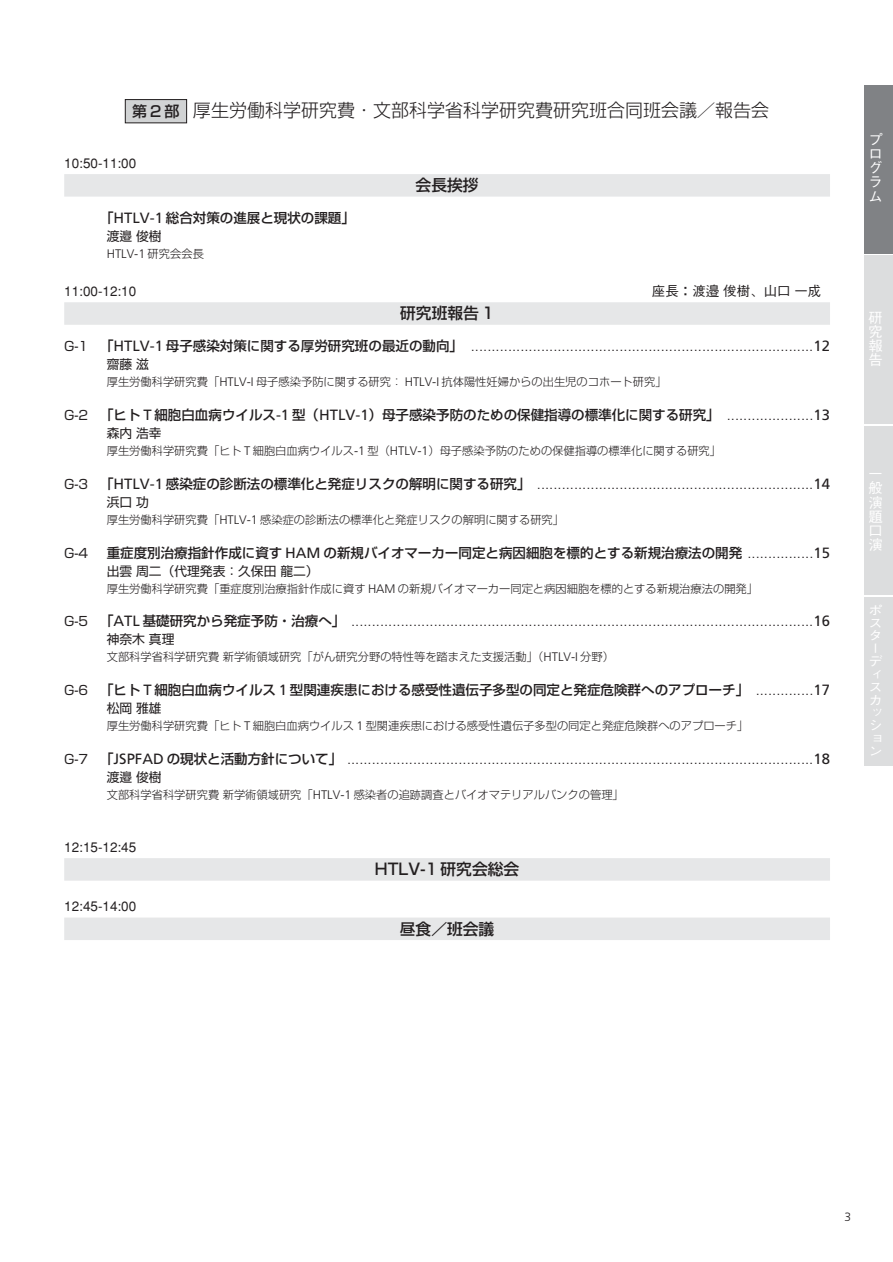
<style>
.page{position:relative;width:893px;height:1262px;background:#fff}
.page>*{position:absolute;margin:0;border:0;box-sizing:border-box;transform-origin:0 0}
.t1{font:300 18px "Shin Go";color:#231f20}
.t2{font:500 15.75px "Shin Go";color:#231f20}
.t3{font:500 15px "Shin Go";color:#231f20}
.t4{font:300 14.85px "Frutiger";color:#231f20}
.t5{font:500 14.25px/14.2px "Gothic BBB";color:#fff;text-align:justify}
.t6{font:500 13.5px "Shin Go";color:#231f20}
.t7{font:500 13.5px "Gothic BBB";color:#231f20}
.t8{font:500 12.9px/12.9px "Gothic BBB";color:#fff;text-align:justify;scale:1.11 1}
.t9{font:12.75px "Shin Go";color:#231f20}
.t10{font:300 12.3px "Frutiger";color:#231f20}
.t11{font:300 12px "Frutiger";color:#231f20}
.t12{font:300 11.25px "Shin Go";color:#231f20}
.s1{font-family:"Frutiger";font-weight:400;font-size:14.85px}
.s2{font-family:"Shin Go";font-size:11.25px}
.s3{font-family:"Shin Go";font-weight:400;font-size:12.75px}
.s4{font-family:"Shin Go";font-weight:500;font-size:13.5px}
.s5{font-weight:400}
.s6{font-family:"Frutiger";font-size:12.3px}
.s7{font-weight:400;font-size:12.75px}
.s8{font-family:"Frutiger";font-weight:300;font-size:14.85px}
</style>
<div class="page">
<div style="left:64px;top:174px;width:766px;height:23px;background:#e6e7e8"></div>
<div style="left:64px;top:302px;width:766px;height:23px;background:#e6e7e8"></div>
<div style="left:64px;top:858px;width:766px;height:22px;background:#e6e7e8"></div>
<div style="left:64px;top:917px;width:766px;height:23px;background:#e6e7e8"></div>
<div style="left:125px;top:100px;width:62px;height:23px;background:#d1d3d4"></div>
<div style="left:125px;top:99px;width:62px;height:24px;border:1px solid #231f20"></div>
<div style="left:864px;top:85px;width:28px;height:168px;background:#808285"></div>
<div style="left:864px;top:256px;width:28px;height:168px;background:#dcddde"></div>
<div style="left:864px;top:427px;width:28px;height:168px;background:#dcddde"></div>
<div style="left:864px;top:597px;width:28px;height:168px;background:#dcddde"></div>
<p class="t3" style="left:132px;top:105px;width:49px">第2部</p>
<p class="t1" style="left:193px;top:104px;width:578px">厚生労働科学研究費・文部科学省科学研究費研究班合同班会議／報告会</p>
<p class="t7" style="left:64px;top:158px;width:74px">10:50-11:00</p>
<p class="t2" style="left:415px;top:179px;width:64px">会長挨拶</p>
<p class="t6" style="left:100px;top:213px;width:256px">「<span class="s1">HTLV-1</span> 総合対策の進展と現状の課題」</p>
<p class="t9" style="left:107px;top:231px;width:56px">渡邉俊樹</p>
<p class="t10" style="left:107px;top:249px;width:99px">HTLV-1 <span class="s2">研究会会長</span></p>
<p class="t7" style="left:64px;top:286px;width:74px">11:00-12:10</p>
<p class="t7" style="left:652px;top:286px;width:171px">座長：渡邉俊樹、山口一成</p>
<p class="t2" style="left:400px;top:307px;width:95px">研究班報告 1</p>
<p class="t4" style="left:64px;top:340px;width:767px"><span class="s3">G-1</span> <span class="s4">「</span><span class="s5">HTLV-1</span> <span class="s4">母子感染対策に関する厚労研究班の最近の動向」</span> ...................................................................................<span class="s5">12</span></p>
<p class="t9" style="left:107px;top:360px;width:44px">齋藤滋</p>
<p class="t12" style="left:107px;top:378px;width:561px">厚生労働科学研究費「<span class="s6">HTLV-I</span> 母子感染予防に関する研究： <span class="s6">HTLV-I</span> 抗体陽性妊婦からの出生児のコホート研究」</p>
<p class="t6" style="left:64px;top:410px;width:767px"><span class="s7">G-2</span> 「ヒト <span class="s1">T</span> 細胞白血病ウイルス<span class="s1">-1</span> 型（<span class="s1">HTLV-1</span>）母子感染予防のための保健指導の標準化に関する研究」 <span class="s8">.....................</span><span class="s1">13</span></p>
<p class="t9" style="left:107px;top:428px;width:56px">森内浩幸</p>
<p class="t12" style="left:107px;top:447px;width:616px">厚生労働科学研究費「ヒト <span class="s6">T</span> 細胞白血病ウイルス<span class="s6">-1</span> 型（<span class="s6">HTLV-1</span>）母子感染予防のための保健指導の標準化に関する研究」</p>
<p class="t4" style="left:64px;top:477px;width:767px"><span class="s3">G-3</span> <span class="s4">「</span><span class="s5">HTLV-1</span> <span class="s4">感染症の診断法の標準化と発症リスクの解明に関する研究」</span> ...................................................................<span class="s5">14</span></p>
<p class="t9" style="left:107px;top:497px;width:44px">浜口功</p>
<p class="t12" style="left:107px;top:515px;width:459px">厚生労働科学研究費「<span class="s6">HTLV-1</span> 感染症の診断法の標準化と発症リスクの解明に関する研究」</p>
<p class="t9" style="left:64px;top:548px;width:26px">G-4</p>
<p class="t6" style="left:107px;top:547px;width:724px">重症度別治療指針作成に資す <span class="s1">HAM</span> の新規バイオマーカー同定と病因細胞を標的とする新規治療法の開発 <span class="s8">................</span><span class="s1">15</span></p>
<p class="t9" style="left:107px;top:566px;width:213px">出雲周二（代理発表：久保田龍二）</p>
<p class="t12" style="left:107px;top:584px;width:652px">厚生労働科学研究費「重症度別治療指針作成に資す <span class="s6">HAM</span> の新規バイオマーカー同定と病因細胞を標的とする新規治療法の開発」</p>
<p class="t4" style="left:64px;top:615px;width:767px"><span class="s3">G-5</span> <span class="s4">「</span><span class="s5">ATL</span> <span class="s4">基礎研究から発症予防・治療へ」</span> ................................................................................................................<span class="s5">16</span></p>
<p class="t9" style="left:107px;top:635px;width:69px">神奈木真理</p>
<p class="t12" style="left:107px;top:653px;width:509px">文部科学省科学研究費新学術領域研究「がん研究分野の特性等を踏まえた支援活動」（<span class="s6">HTLV-I</span> 分野）</p>
<p class="t6" style="left:64px;top:685px;width:767px"><span class="s7">G-6</span> 「ヒト <span class="s1">T</span> 細胞白血病ウイルス <span class="s1">1</span> 型関連疾患における感受性遺伝子多型の同定と発症危険群へのアプローチ」 <span class="s8">..............</span><span class="s1">17</span></p>
<p class="t9" style="left:107px;top:703px;width:56px">松岡雅雄</p>
<p class="t12" style="left:107px;top:722px;width:643px">厚生労働科学研究費「ヒト <span class="s6">T</span> 細胞白血病ウイルス <span class="s6">1</span> 型関連疾患における感受性遺伝子多型の同定と発症危険群へのアプローチ」</p>
<p class="t4" style="left:64px;top:752px;width:767px"><span class="s3">G-7</span> <span class="s4">「</span><span class="s5">JSPFAD</span> <span class="s4">の現状と活動方針について」</span> .................................................................................................................<span class="s5">18</span></p>
<p class="t9" style="left:107px;top:772px;width:56px">渡邉俊樹</p>
<p class="t12" style="left:107px;top:790px;width:518px">文部科学省科学研究費新学術領域研究「<span class="s6">HTLV-1</span> 感染者の追跡調査とバイオマテリアルバンクの管理」</p>
<p class="t7" style="left:64px;top:842px;width:74px">12:15-12:45</p>
<p class="t7" style="left:64px;top:901px;width:74px">12:45-14:00</p>
<p class="t2" style="left:375px;top:863px;width:146px">HTLV-1 研究会総会</p>
<p class="t2" style="left:400px;top:922px;width:96px">昼食／班会議</p>
<p class="t5" style="left:868px;top:134px;width:16px">プログラム</p>
<p class="t5" style="left:868px;top:312px;width:16px">研究報告</p>
<p class="t5" style="left:868px;top:468px;width:16px">一般演題口演</p>
<p class="t8" style="left:868px;top:605px;width:14px">ポスターディスカッション</p>
<p class="t11" style="left:844px;top:1212px;width:8px">3</p>
</div>
